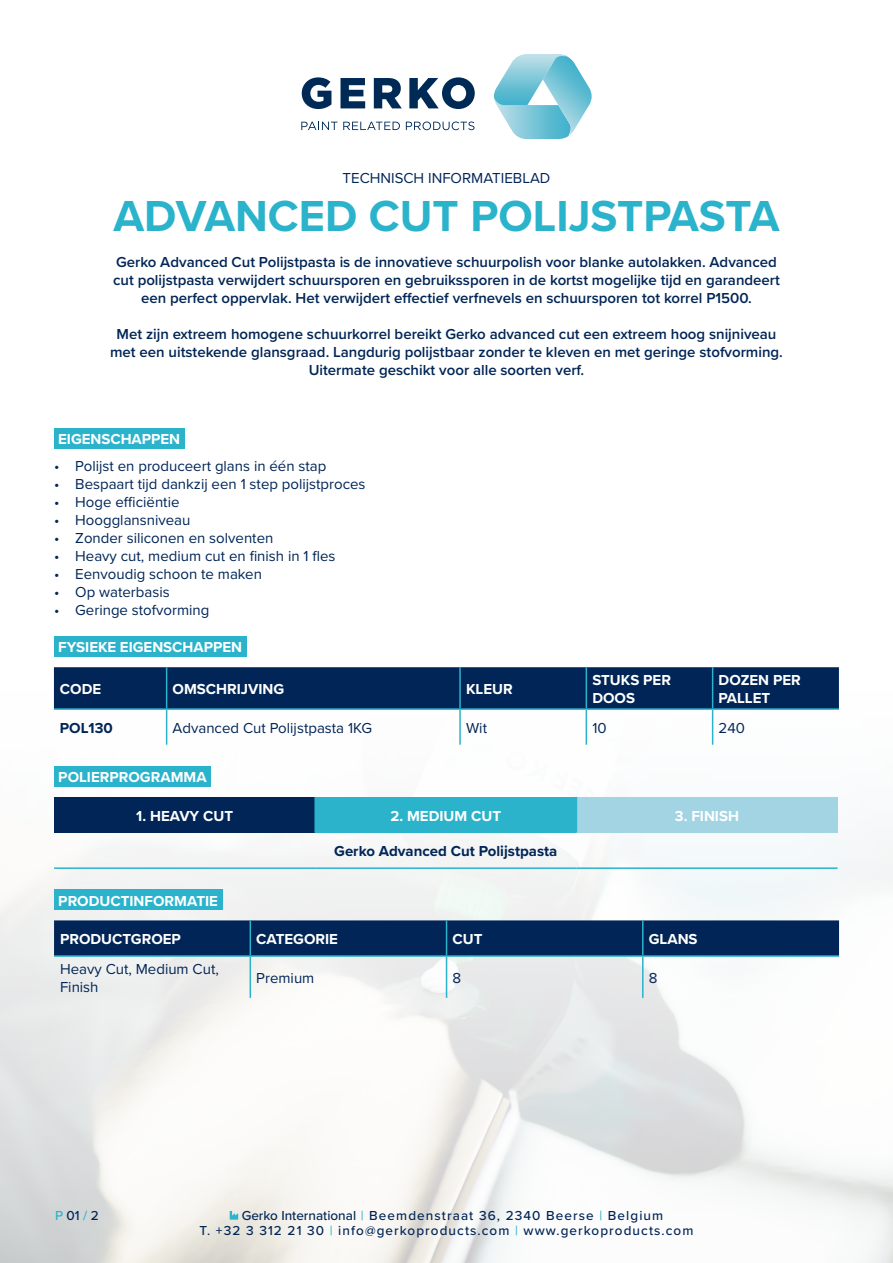
<style>
.page{position:relative;width:893px;height:1263px;background:#fff}
.page>*{position:absolute;margin:0;border:0;box-sizing:border-box;transform-origin:0 0}
.t1{font:700 45px "Proxima Nova";color:#2bb3cc}
.t2{font:600 15px/18px "Proxima Nova";color:#012556;text-align:center}
.t3{font:15px/18px "Proxima Nova";color:#012556}
.t4{font:700 15px/18px "Proxima Nova";color:#fff}
.t5{font:700 15px "Proxima Nova";color:#012556}
.t6{font:500 13.5px/15px "Proxima Nova";letter-spacing:.08em;color:#012556}
.s1{color:#2bb3cc}
</style>
<div class="page">
<svg style="left:301px;top:122px;width:99px;height:8px"></svg>
<svg style="left:406px;top:122px;width:68px;height:8px"></svg>
<svg style="left:302px;top:77px;width:29px;height:32px"></svg>
<svg style="left:340px;top:78px;width:25px;height:30px"></svg>
<svg style="left:374px;top:78px;width:28px;height:30px"></svg>
<svg style="left:409px;top:77px;width:66px;height:32px"></svg>
<svg style="left:494px;top:54px;width:98px;height:85px"></svg>
<img style="left:0;top:667px;width:893px;height:596px">
<svg style="left:230px;top:1211px;width:8px;height:8px"></svg>
<div style="left:54px;top:428px;width:130px;height:20px;background:#2bb3cc"></div>
<div style="left:54px;top:797px;width:261px;height:35px;background:#012556"></div>
<div style="left:315px;top:797px;width:261px;height:35px;background:#2bb3cc"></div>
<div style="left:576px;top:797px;width:261px;height:35px;background:#a2d4e3"></div>
<hr style="left:314px;top:797px;width:2px;height:35px;background:#2bb3cc">
<hr style="left:576px;top:797px;width:1px;height:35px;background:#2bb3cc">
<hr style="left:54px;top:867px;width:261px;height:2px;background:#2bb3cc">
<hr style="left:315px;top:867px;width:261px;height:2px;background:#2bb3cc">
<hr style="left:576px;top:867px;width:261px;height:2px;background:#2bb3cc">
<div style="left:54px;top:636px;width:192px;height:21px;background:#2bb3cc"></div>
<div style="left:54px;top:766px;width:157px;height:20px;background:#2bb3cc"></div>
<div style="left:54px;top:920px;width:785px;height:35px;background:#012556"></div>
<hr style="left:250px;top:920px;width:1px;height:35px;background:#2bb3cc">
<hr style="left:446px;top:920px;width:1px;height:35px;background:#2bb3cc">
<hr style="left:642px;top:920px;width:1px;height:35px;background:#2bb3cc">
<hr style="left:54px;top:955px;width:196px;height:2px;background:#2bb3cc">
<hr style="left:250px;top:957px;width:1px;height:41px;background:#2bb3cc">
<hr style="left:250px;top:955px;width:197px;height:2px;background:#2bb3cc">
<hr style="left:447px;top:955px;width:196px;height:2px;background:#2bb3cc">
<hr style="left:446px;top:957px;width:1px;height:41px;background:#2bb3cc">
<hr style="left:642px;top:957px;width:1px;height:41px;background:#2bb3cc">
<hr style="left:643px;top:955px;width:196px;height:2px;background:#2bb3cc">
<div style="left:54px;top:889px;width:168px;height:21px;background:#2bb3cc"></div>
<div style="left:54px;top:667px;width:785px;height:41px;background:#012556"></div>
<hr style="left:166px;top:667px;width:1px;height:41px;background:#2bb3cc">
<hr style="left:459px;top:667px;width:2px;height:41px;background:#2bb3cc">
<hr style="left:586px;top:667px;width:1px;height:41px;background:#2bb3cc">
<hr style="left:712px;top:667px;width:1px;height:41px;background:#2bb3cc">
<hr style="left:166px;top:710px;width:1px;height:35px;background:#2bb3cc">
<hr style="left:459px;top:710px;width:2px;height:35px;background:#2bb3cc">
<hr style="left:586px;top:710px;width:1px;height:35px;background:#2bb3cc">
<hr style="left:712px;top:710px;width:1px;height:35px;background:#2bb3cc">
<hr style="left:54px;top:708px;width:113px;height:2px;background:#2bb3cc">
<hr style="left:167px;top:708px;width:293px;height:2px;background:#2bb3cc">
<hr style="left:460px;top:708px;width:126px;height:2px;background:#2bb3cc">
<hr style="left:586px;top:708px;width:127px;height:2px;background:#2bb3cc">
<hr style="left:713px;top:708px;width:126px;height:2px;background:#2bb3cc">
<p class="t3" style="left:343px;top:168px;width:209px">TECHNISCH INFORMATIEBLAD</p>
<p class="t1" style="left:114px;top:182px;width:667px">ADVANCED CUT POLIJSTPASTA</p>
<p class="t2" style="left:113px;top:252px;width:668px">Gerko Advanced Cut Polijstpasta is de innovatieve schuurpolish voor blanke autolakken. Advanced cut polijstpasta verwijdert schuursporen en gebruikssporen in de kortst mogelijke tijd en garandeert een perfect oppervlak. Het verwijdert effectief verfnevels en schuursporen tot korrel P1500.</p>
<p class="t2" style="left:110px;top:324px;width:674px">Met zijn extreem homogene schuurkorrel bereikt Gerko advanced cut een extreem hoog snijniveau met een uitstekende glansgraad. Langdurig polijstbaar zonder te kleven en met geringe stofvorming.<br>Uitermate geschikt voor alle soorten verf.</p>
<p class="t4" style="left:58px;top:430px;width:123px">EIGENSCHAPPEN</p>
<p class="t3" style="left:54px;top:456px;width:274px">• Polijst en produceert glans in één stap</p>
<p class="t3" style="left:54px;top:474px;width:313px">• Bespaart tijd dankzij een 1 step polijstproces</p>
<p class="t3" style="left:54px;top:492px;width:127px">• Hoge efficiëntie</p>
<p class="t3" style="left:54px;top:510px;width:138px">• Hoogglansniveau</p>
<p class="t3" style="left:54px;top:528px;width:221px">• Zonder siliconen en solventen</p>
<p class="t3" style="left:54px;top:546px;width:283px">• Heavy cut, medium cut en finish in 1 fles</p>
<p class="t3" style="left:54px;top:564px;width:209px">• Eenvoudig schoon te maken</p>
<p class="t3" style="left:54px;top:582px;width:117px">• Op waterbasis</p>
<p class="t3" style="left:54px;top:600px;width:157px">• Geringe stofvorming</p>
<p class="t4" style="left:58px;top:638px;width:185px">FYSIEKE EIGENSCHAPPEN</p>
<p class="t4" style="left:60px;top:680px;width:43px">CODE</p>
<p class="t4" style="left:173px;top:680px;width:113px">OMSCHRIJVING</p>
<p class="t4" style="left:466px;top:680px;width:48px">KLEUR</p>
<p class="t4" style="left:592px;top:671px;width:80px">STUKS PER<br>DOOS</p>
<p class="t4" style="left:719px;top:671px;width:84px">DOZEN PER<br>PALLET</p>
<p class="t5" style="left:60px;top:717px;width:54px">POL130</p>
<p class="t3" style="left:173px;top:718px;width:201px">Advanced Cut Polijstpasta 1KG</p>
<p class="t3" style="left:466px;top:718px;width:23px">Wit</p>
<p class="t3" style="left:592px;top:718px;width:16px">10</p>
<p class="t3" style="left:719px;top:718px;width:28px">240</p>
<p class="t4" style="left:58px;top:768px;width:150px">POLIERPROGRAMMA</p>
<p class="t4" style="left:136px;top:806px;width:98px">1. HEAVY CUT</p>
<p class="t4" style="left:390px;top:806px;width:112px">2. MEDIUM CUT</p>
<p class="t4" style="left:675px;top:806px;width:66px">3. FINISH</p>
<p class="t5" style="left:334px;top:840px;width:225px">Gerko Advanced Cut Polijstpasta</p>
<p class="t4" style="left:58px;top:891px;width:161px">PRODUCTINFORMATIE</p>
<p class="t4" style="left:60px;top:930px;width:122px">PRODUCTGROEP</p>
<p class="t4" style="left:256px;top:930px;width:83px">CATEGORIE</p>
<p class="t4" style="left:453px;top:930px;width:31px">CUT</p>
<p class="t4" style="left:649px;top:930px;width:50px">GLANS</p>
<p class="t3" style="left:60px;top:959px;width:160px">Heavy Cut, Medium Cut,<br>Finish</p>
<p class="t3" style="left:256px;top:968px;width:60px">Premium</p>
<p class="t3" style="left:453px;top:968px;width:10px">8</p>
<p class="t3" style="left:649px;top:968px;width:10px">8</p>
<p class="t6" style="left:55px;top:1207px;width:45px"><span class="s1">P</span> 01 <span class="s1">/</span> 2</p>
<p class="t6" style="left:199px;top:1207px;width:495px;text-indent:42px">Gerko International <span class="s1">|</span> Beemdenstraat 36, 2340 Beerse <span class="s1">|</span> Belgium<br>T. +32 3 312 21 30 <span class="s1">|</span> info@gerkoproducts.com <span class="s1">|</span> www.gerkoproducts.com</p>
</div>
